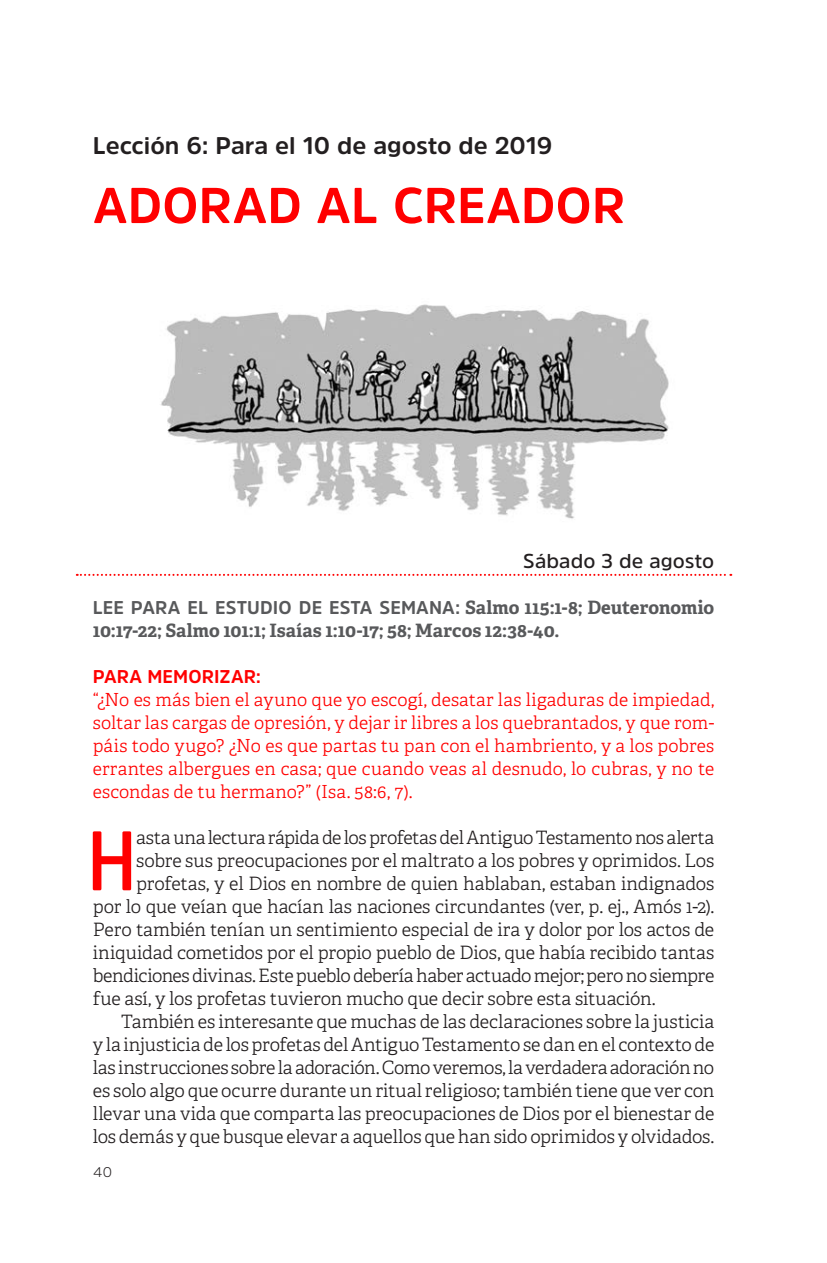
<style>
.page{position:relative;width:827px;height:1263px;background:#fff}
.page>*{position:absolute;margin:0;border:0;box-sizing:border-box;transform-origin:0 0}
.Párrafo_capitular_x1{font:600 83.8px "Amsi Pro Narw";color:#f00}
.Título_Lección{font:700 50px "Amsi Pro";letter-spacing:.005em;color:#f00}
.Lección_Nº{font:700 24px "Amsi Pro";color:#231f20}
.Fecha_Sábado{font:600 20px "Amsi Pro";letter-spacing:.005em;color:#231f20}
.Párrafo_capitular_x1-2{font:300 18.4px "Adelle Basic";letter-spacing:-.015em;color:#231f20}
.CUERPO{font:300 18.4px/23px "Adelle Basic";letter-spacing:-.015em;color:#231f20;text-align:justify}
.Lee_para_el_estudio{font:700 18.4px/23px "Adelle Basic";letter-spacing:.005em;color:#58595b}
.Para_Memorizar{font:700 18.4px "Amsi Pro";letter-spacing:.01em;color:#f00}
.Versículo_para_memor{font:300 18px/23px "Adelle Basic";letter-spacing:.005em;color:#f00;text-align:justify}
.t1{font:300 14px "Amsi Pro";color:#231f20}
.s1{font-family:"Amsi Pro"}
</style>
<div class="page">
<svg style="left:77px;top:574px;width:653px;height:2px"></svg>
<img style="left:161px;top:304px;width:508px;height:215px">
<p class="Lección_Nº" style="left:93px;top:129px;width:460px">Lección 6: Para el 10 de agosto de 2019</p>
<p class="Título_Lección" style="left:93px;top:171px;width:533px">ADORAD AL CREADOR</p>
<p class="Fecha_Sábado" style="left:523px;top:547px;width:192px">Sábado 3 de agosto</p>
<p class="Lee_para_el_estudio" style="left:93px;top:596px;width:622px"><span class="s1">LEE PARA EL ESTUDIO DE ESTA SEMANA:</span> Salmo 115:1-8; Deuteronomio<br>10:17-22; Salmo 101:1; Isaías 1:10-17; 58; Marcos 12:38-40.</p>
<p class="Para_Memorizar" style="left:93px;top:664px;width:170px">PARA MEMORIZAR:</p>
<p class="Versículo_para_memor" style="left:93px;top:688px;width:622px">“¿No es más bien el ayuno que yo escogí, desatar las ligaduras de impiedad, soltar las cargas de opresión, y dejar ir libres a los quebrantados, y que rom&shy;páis todo yugo? ¿No es que partas tu pan con el hambriento, y a los pobres errantes albergues en casa; que cuando veas al desnudo, lo cubras, y no te escondas de tu hermano?” (Isa. 58:6, 7).</p>
<p class="Párrafo_capitular_x1" style="left:87px;top:803px;width:51px">H</p>
<p class="Párrafo_capitular_x1-2" style="left:136px;top:826px;width:579px">asta una lectura rápida de los profetas del Antiguo Testamento nos alerta</p>
<p class="Párrafo_capitular_x1-2" style="left:136px;top:849px;width:579px">sobre sus preocupaciones por el maltrato a los pobres y oprimidos. Los</p>
<p class="Párrafo_capitular_x1-2" style="left:136px;top:872px;width:579px">profetas, y el Dios en nombre de quien hablaban, estaban indignados</p>
<p class="Párrafo_capitular_x1-2" style="left:93px;top:895px;width:622px">por lo que veían que hacían las naciones circundantes (ver, p. ej., Amós 1-2).</p>
<p class="Párrafo_capitular_x1-2" style="left:93px;top:918px;width:622px">Pero también tenían un sentimiento especial de ira y dolor por los actos de</p>
<p class="Párrafo_capitular_x1-2" style="left:93px;top:941px;width:622px">iniquidad cometidos por el propio pueblo de Dios, que había recibido tantas</p>
<p class="Párrafo_capitular_x1-2" style="left:93px;top:964px;width:622px">bendiciones divinas. Este pueblo debería haber actuado mejor; pero no siempre</p>
<p class="Párrafo_capitular_x1-2" style="left:93px;top:987px;width:564px">fue así, y los profetas tuvieron mucho que decir sobre esta situación.</p>
<p class="CUERPO" style="left:93px;top:1010px;width:622px;text-indent:28px">También es interesante que muchas de las declaraciones sobre la justicia y la injusticia de los profetas del Antiguo Testamento se dan en el contexto de las instrucciones sobre la adoración. Como veremos, la verdadera adoración no es solo algo que ocurre durante un ritual religioso; también tiene que ver con llevar una vida que comparta las preocupaciones de Dios por el bienestar de los demás y que busque elevar a aquellos que han sido oprimidos y olvidados.</p>
<p class="t1" style="left:93px;top:1162px;width:20px">40</p>
</div>
